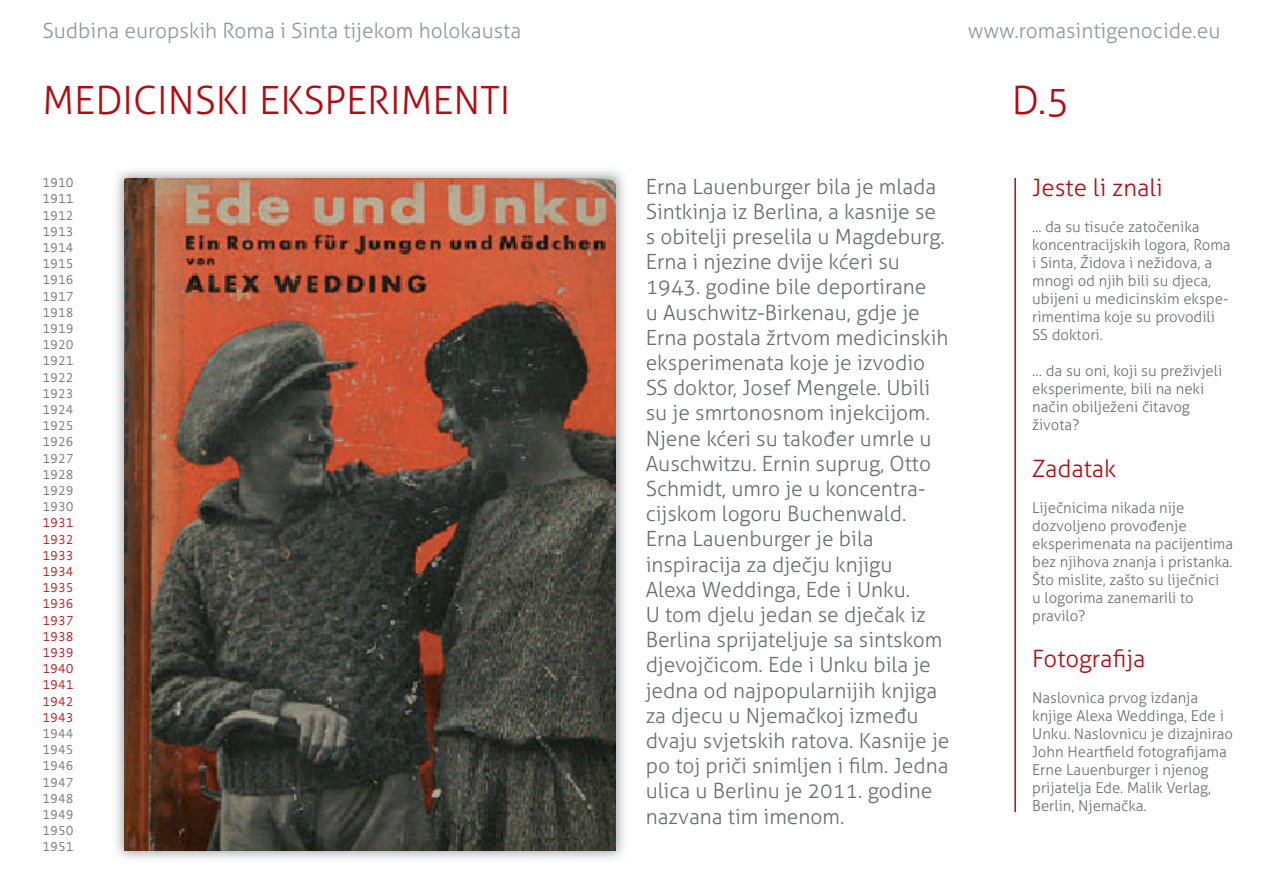
<style>
.page{position:relative;width:1263px;height:893px;background:#fff}
.page>*{position:absolute;margin:0;border:0;box-sizing:border-box;transform-origin:0 0}
.t1{font:300 39px "Aller";color:#b00d15}
.t2{font:300 24px "Aller";color:#b00d15}
.t3{font:300 21px/25.2px "Aller";color:#6c6d70}
.t4{font:300 21px "Aller";color:#939598}
.t5{font:300 15px/18px "Aller";color:#6c6d70}
.t6{font:300 13.5px/16.2px "Strada TF";color:#6c6d70;text-align:justify}
.t7{font:300 13.5px/16.2px "Strada TF";color:#b00d15;text-align:justify}
</style>
<div class="page">
<img style="left:116px;top:170px;width:508px;height:689px">
<img style="left:124px;top:178px;width:492px;height:672px">
<hr style="left:1014px;top:178px;width:2px;height:634px;background:#b00d15">
<p class="t4" style="left:43px;top:18px;width:480px">Sudbina europskih Roma i Sinta tijekom holokausta</p>
<p class="t4" style="left:968px;top:18px;width:254px">www.romasintigenocide.eu</p>
<h1 class="t1" style="left:43px;top:76px;width:469px">MEDICINSKI EKSPERIMENTI</h1>
<h1 class="t1" style="left:1012px;top:76px;width:59px">D.5</h1>
<p class="t6" style="left:43px;top:175px;width:33px">1910<br>1911<br>1912<br>1913<br>1914<br>1915<br>1916<br>1917<br>1918<br>1919<br>1920<br>1921<br>1922<br>1923<br>1924<br>1925<br>1926<br>1927<br>1928<br>1929<br>1930</p>
<p class="t7" style="left:43px;top:515px;width:33px">1931<br>1932<br>1933<br>1934<br>1935<br>1936<br>1937<br>1938<br>1939<br>1940<br>1941<br>1942<br>1943</p>
<p class="t6" style="left:43px;top:725px;width:33px">1944<br>1945<br>1946<br>1947<br>1948<br>1949<br>1950<br>1951</p>
<p class="t3" style="left:646px;top:174px;width:305px">Erna Lauenburger bila je mlada<br>Sintkinja iz Berlina, a kasnije se s obitelji preselila u Magdeburg.<br>Erna i njezine dvije kćeri su<br>1943. godine bile deportirane<br>u Auschwitz-Birkenau, gdje je<br>Erna postala žrtvom medicinskih eksperimenata koje je izvodio<br>SS doktor, Josef Mengele. Ubili su je smrtonosnom injekcijom.<br>Njene kćeri su također umrle u<br>Auschwitzu. Ernin suprug, Otto<br>Schmidt, umro je u koncentra&shy;cijskom logoru Buchenwald.<br>Erna Lauenburger je bila inspiracija za dječju knjigu<br>Alexa Weddinga, Ede i Unku.<br>U tom djelu jedan se dječak iz<br>Berlina sprijateljuje sa sintskom djevojčicom. Ede i Unku bila je jedna od najpopularnijih knjiga za djecu u Njemačkoj između dvaju svjetskih ratova. Kasnije je po toj priči snimljen i film. Jedna ulica u Berlinu je 2011. godine nazvana tim imenom.</p>
<p class="t2" style="left:1032px;top:173px;width:132px">Jeste li znali</p>
<p class="t5" style="left:1032px;top:217px;width:200px">... da su tisuće zatočenika koncentracijskih logora, Roma i Sinta, Židova i nežidova, a mnogi od njih bili su djeca, ubijeni u medicinskim ekspe&shy;rimentima koje su provodili<br>SS doktori.</p>
<p class="t5" style="left:1032px;top:361px;width:191px">… da su oni, koji su preživjeli eksperimente, bili na neki način obilježeni čitavog života?</p>
<p class="t2" style="left:1032px;top:454px;width:85px">Zadatak</p>
<p class="t5" style="left:1032px;top:498px;width:202px">Liječnicima nikada nije dozvoljeno provođenje eksperimenata na pacijentima bez njihova znanja i pristanka.<br>Što mislite, zašto su liječnici<br>u logorima zanemarili to pravilo?</p>
<p class="t2" style="left:1032px;top:644px;width:115px">Fotografija</p>
<p class="t5" style="left:1032px;top:689px;width:202px">Naslovnica prvog izdanja knjige Alexa Weddinga, Ede i<br>Unku. Naslovnicu je dizajnirao<br>John Heartfield fotografijama<br>Erne Lauenburger i njenog prijatelja Ede. Malik Verlag,<br>Berlin, Njemačka.</p>
</div>
